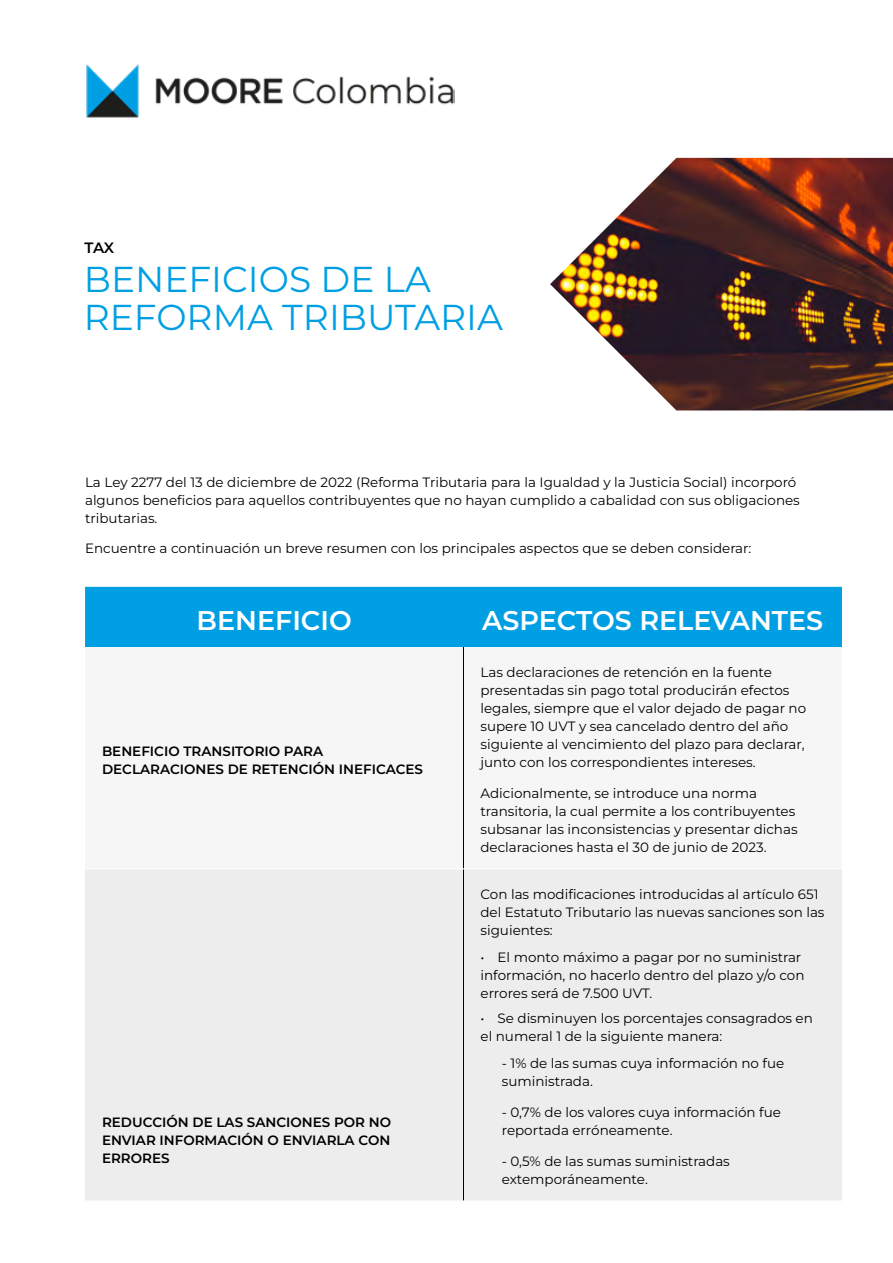
<style>
.page{position:relative;width:893px;height:1263px;background:#fff}
.page>*{position:absolute;margin:0;border:0;box-sizing:border-box;transform-origin:0 0}
.t1{font:36px/37.5px "Montserrat";color:#009fe3}
.t2{font:600 27px "Montserrat";color:#fff}
.t3{font:600 15px "Montserrat";color:#000}
.t4{font:13.5px/18px "Montserrat";color:#000}
.t5{font:600 13.5px/18px "Montserrat";color:#000}
</style>
<div class="page">
<img style="left:550px;top:158px;width:343px;height:252px">
<img style="left:86px;top:64px;width:369px;height:53px">
<div style="left:85px;top:587px;width:757px;height:60px;background:#009fe3"></div>
<div style="left:85px;top:869px;width:757px;height:331px;background:#ededed"></div>
<hr style="left:463px;top:647px;width:1px;height:221px;background:#000">
<hr style="left:463px;top:869px;width:1px;height:331px;background:#000">
<p class="t3" style="left:85px;top:238px;width:31px">TAX</p>
<h1 class="t1" style="left:84px;top:260px;width:421px">BENEFICIOS DE LA<br>REFORMA TRIBUTARIA</h1>
<p class="t4" style="left:85px;top:472px;width:716px">La Ley 2277 del 13 de diciembre de 2022 (Reforma Tributaria para la Igualdad y la Justicia Social) incorporó algunos beneficios para aquellos contribuyentes que no hayan cumplido a cabalidad con sus obligaciones tributarias.</p>
<p class="t4" style="left:85px;top:539px;width:668px">Encuentre a continuación un breve resumen con los principales aspectos que se deben considerar:</p>
<h2 class="t2" style="left:197px;top:602px;width:157px">BENEFICIO</h2>
<h2 class="t2" style="left:482px;top:602px;width:343px">ASPECTOS RELEVANTES</h2>
<p class="t5" style="left:102px;top:742px;width:322px">BENEFICIO TRANSITORIO PARA<br>DECLARACIONES DE RETENCIÓN INEFICACES</p>
<p class="t5" style="left:102px;top:1112px;width:291px;text-align:justify">REDUCCIÓN DE LAS SANCIONES POR NO ENVIAR INFORMACIÓN O ENVIARLA CON ERRORES</p>
<p class="t4" style="left:480px;top:663px;width:327px">Las declaraciones de retención en la fuente presentadas sin pago total producirán efectos legales, siempre que el valor dejado de pagar no supere 10 UVT y sea cancelado dentro del año siguiente al vencimiento del plazo para declarar, junto con los correspondientes intereses.</p>
<p class="t4" style="left:480px;top:784px;width:319px">Adicionalmente, se introduce una norma transitoria, la cual permite a los contribuyentes subsanar las inconsistencias y presentar dichas declaraciones hasta el 30 de junio de 2023.</p>
<p class="t4" style="left:480px;top:885px;width:346px">Con las modificaciones introducidas al artículo 651 del Estatuto Tributario las nuevas sanciones son las siguientes:</p>
<p class="t4" style="left:480px;top:948px;width:325px">• El monto máximo a pagar por no suministrar información, no hacerlo dentro del plazo y/o con errores será de 7.500 UVT.</p>
<p class="t4" style="left:480px;top:1009px;width:334px">• Se disminuyen los porcentajes consagrados en el numeral 1 de la siguiente manera:</p>
<p class="t4" style="left:502px;top:1054px;width:284px">- 1% de las sumas cuya información no fue suministrada.</p>
<p class="t4" style="left:502px;top:1103px;width:281px">- 0,7% de los valores cuya información fue reportada erróneamente.</p>
<p class="t4" style="left:502px;top:1152px;width:230px">- 0,5% de las sumas suministradas extemporáneamente.</p>
</div>
